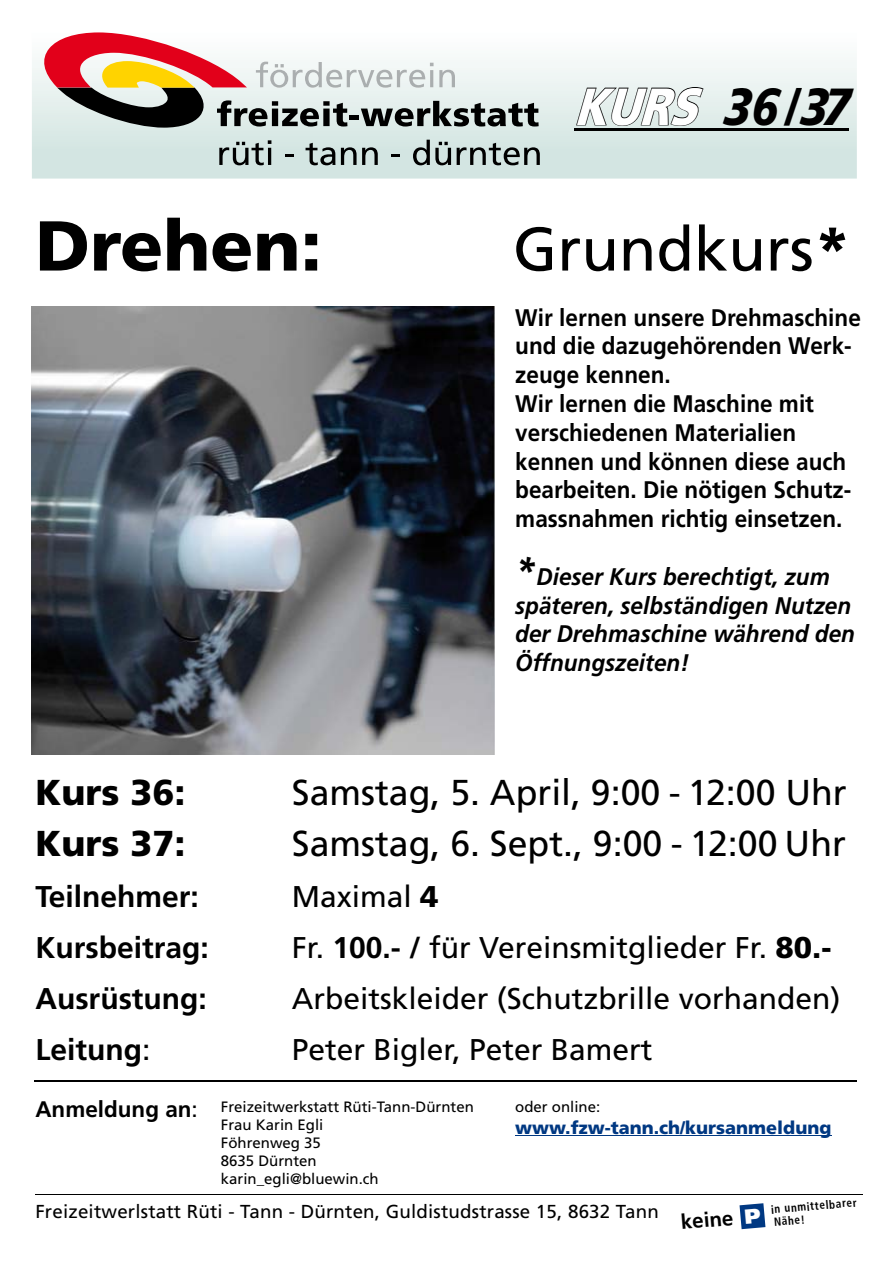
<style>
.page{position:relative;width:893px;height:1263px;background:#fff}
.page>*{position:absolute;margin:0;border:0;box-sizing:border-box;transform-origin:0 0}
.t1{font:900 70.5px "Frutiger";color:#000}
.t2{font:61.5px "Frutiger";color:#000}
.t3{font:italic 900 52.2px "Frutiger";color:#000;scale:.86 1}
.t4{font:36px "Frutiger";color:#000}
.t5{font:900 36px "Frutiger";color:#000}
.t6{font:30px "Frutiger";color:#000}
.t7{font:700 30px "Frutiger";color:#000}
.t8{font:700 24px/28.8px "Frutiger";color:#000;scale:.94 1}
.t9{font:italic 700 24px/28.8px "Frutiger";color:#000;scale:.94 1}
.t10{font:700 22.5px "Frutiger";color:#000}
.t11{font:18.75px "Frutiger";letter-spacing:.01em;color:#000}
.t12{font:900 18px "Frutiger";color:#003882}
.t13{font:15px/18px "Frutiger";color:#000}
.t14{font:700 condensed 11.85px/12.6px "Frutiger";color:#000;scale:.94 1}
.s1{color:#fff}
.s2{font-weight:900}
.s3{font-size:40.5px}
.s4{font-weight:700}
.s5{font-weight:400}
.s6{font-stretch:normal;font-size:20.55px}
.s7{font-weight:900;font-stretch:normal;font-size:20.55px;color:#fff}
</style>
<div class="page">
<svg style="left:32px;top:60px;width:825px;height:119px;background:#dae9e6"></svg>
<svg style="left:41px;top:32px;width:498px;height:96px"></svg>
<svg style="left:219px;top:140px;width:52px;height:25px"></svg>
<svg style="left:285px;top:155px;width:9px;height:2px"></svg>
<svg style="left:306px;top:143px;width:29px;height:22px"></svg>
<svg style="left:341px;top:147px;width:37px;height:18px"></svg>
<svg style="left:391px;top:155px;width:9px;height:2px"></svg>
<svg style="left:413px;top:140px;width:38px;height:25px"></svg>
<svg style="left:457px;top:143px;width:83px;height:22px;background:#8f9b99"></svg>
<hr style="left:574px;top:129px;width:275px;height:2px;background:#000">
<svg style="left:575px;top:86px;width:129px;height:41px;background:#bbc4c2"></svg>
<img style="left:32px;top:307px;width:463px;height:448px">
<svg style="left:739px;top:1203px;width:26px;height:26px"></svg>
<hr style="left:515px;top:1135px;width:316px;height:1px;background:#003882">
<hr style="left:35px;top:1194px;width:828px;height:1px;background:#000">
<hr style="left:34px;top:1080px;width:823px;height:1px;background:#000">
<h3 class="t3" style="left:574px;top:75px;width:321px"><span class="s1">KURS</span> 3 6 / 37</h3>
<h1 class="t1" style="left:35px;top:203px;width:288px">Drehen:</h1>
<h2 class="t2" style="left:513px;top:213px;width:340px">Grundkurs<span class="s2">*</span></h2>
<p class="t8" style="left:515px;top:303px;width:369px">Wir lernen unsere Drehmaschine und die dazugehörenden Werk&shy;zeuge kennen.<br>Wir lernen die Maschine mit verschiedenen Materialien kennen und können diese auch bearbeiten. Die nötigen Schutz&shy;massnahmen richtig einsetzen.</p>
<p class="t9" style="left:515px;top:562px;width:363px"><span class="s3">*</span>Dieser Kurs berechtigt, zum späteren, selbständigen Nutzen der Drehmaschine während den<br>Öffnungszeiten!</p>
<h3 class="t5" style="left:35px;top:770px;width:152px">Kurs 36:</h3>
<h3 class="t4" style="left:292px;top:771px;width:556px">Samstag, 5. April, 9:00 - 12:00 Uhr</h3>
<h3 class="t5" style="left:35px;top:821px;width:152px">Kurs 37:</h3>
<h3 class="t4" style="left:292px;top:822px;width:556px">Samstag, 6. Sept., 9:00 - 12:00 Uhr</h3>
<p class="t7" style="left:35px;top:879px;width:165px">Teilnehmer:</p>
<p class="t6" style="left:292px;top:879px;width:148px">Maximal <span class="s2">4</span></p>
<p class="t7" style="left:35px;top:930px;width:175px">Kursbeitrag:</p>
<p class="t6" style="left:292px;top:930px;width:541px">Fr. <span class="s4">100.- /</span> für Vereinsmitglieder Fr. <span class="s2">80.-</span></p>
<p class="t7" style="left:35px;top:981px;width:173px">Ausrüstung:</p>
<p class="t6" style="left:292px;top:981px;width:550px">Arbeitskleider (Schutzbrille vorhanden)</p>
<p class="t7" style="left:35px;top:1032px;width:117px">Leitung<span class="s5">:</span></p>
<p class="t6" style="left:292px;top:1032px;width:362px">Peter Bigler, Peter Bamert</p>
<p class="t10" style="left:35px;top:1096px;width:164px">Anmeldung an<span class="s5">:</span></p>
<p class="t13" style="left:515px;top:1098px;width:87px">oder online:</p>
<p class="t12" style="left:515px;top:1117px;width:318px">www.fzw-tann.ch/kursanmeldung</p>
<p class="t13" style="left:221px;top:1098px;width:255px">Freizeitwerkstatt Rüti-Tann-Dürnten<br>Frau Karin Egli<br>Föhrenweg 35<br>8635 Dürnten karin_egli@bluewin.ch</p>
<p class="t11" style="left:35px;top:1200px;width:625px">Freizeitwerlstatt Rüti - Tann - Dürnten, Guldistudstrasse 15, 8632 Tann</p>
<p class="t14" style="left:772px;top:1203px;width:91px;text-indent:-93px;rotate:-5deg"><span class="s6">keine</span> <span class="s7">P</span> in unmittelbarer<br>Nähe!</p>
</div>
